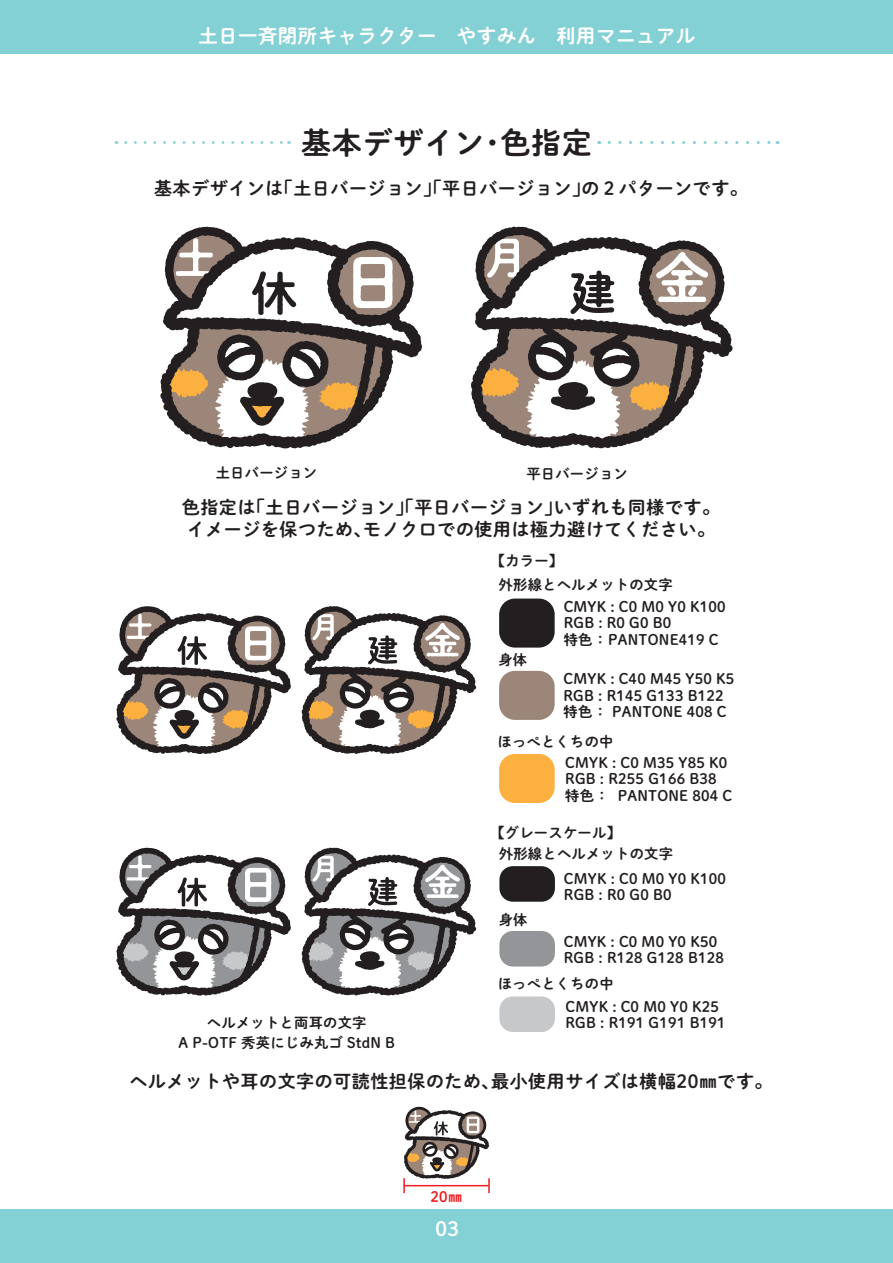
<style>
.page{position:relative;width:893px;height:1263px;background:#fff}
.page>*{position:absolute;margin:0;border:0;box-sizing:border-box;transform-origin:0 0}
.t1{font:30px "P Shuei NM Go Std N B";letter-spacing:.02em;color:#231f20}
.t2{font:19.5px "P Shuei NM Go Std N B";letter-spacing:.02em;color:#fff}
.t3{font:18px/22.5px "P Shuei NM Go Std N B";letter-spacing:.03em;color:#231f20}
.t4{font:14.25px/16.5px "P Shuei NM Go Std N B";letter-spacing:.02em;color:#231f20}
.t5{font:14.25px "P Shuei NM Go Std N B";color:#ee1d23}
</style>
<div class="page">
<div style="left:0;top:1210px;width:893px;height:53px;background:#83d0d5"></div>
<div style="left:0;top:0;width:893px;height:53px;background:#83d0d5"></div>
<svg style="left:126px;top:141px;width:163px;height:3px"></svg>
<svg style="left:609px;top:141px;width:169px;height:3px"></svg>
<div style="left:499px;top:598px;width:56px;height:50px;background:#231f20;border-radius:16px"></div>
<div style="left:499px;top:671px;width:56px;height:49px;background:#9b8679;border-radius:16px"></div>
<div style="left:499px;top:754px;width:56px;height:49px;background:#fbb03f;border-radius:16px"></div>
<div style="left:499px;top:866px;width:56px;height:36px;background:#231f20;border-radius:13px"></div>
<div style="left:499px;top:931px;width:56px;height:35px;background:#939598;border-radius:13px"></div>
<div style="left:499px;top:996px;width:56px;height:36px;background:#c7c8ca;border-radius:13px"></div>
<svg style="left:160px;top:227px;width:262px;height:221px"></svg>
<svg style="left:164px;top:231px;width:255px;height:216px"></svg>
<svg style="left:471px;top:227px;width:262px;height:221px"></svg>
<svg style="left:116px;top:606px;width:175px;height:148px"></svg>
<svg style="left:403px;top:1107px;width:87px;height:86px"></svg>
<svg style="left:302px;top:606px;width:174px;height:148px"></svg>
<svg style="left:116px;top:848px;width:175px;height:147px"></svg>
<svg style="left:302px;top:848px;width:174px;height:147px"></svg>
<h2 class="t2" style="left:198px;top:21px;width:498px">土日一斉閉所キャラクター　やすみん　利用マニュアル</h2>
<h1 class="t1" style="left:301px;top:120px;width:292px">基本デザイン・色指定</h1>
<p class="t3" style="left:154px;top:176px;width:595px">基本デザインは「土日バージョン」「平日バージョン」の２パターンです。</p>
<p class="t4" style="left:216px;top:464px;width:103px">土日バージョン</p>
<p class="t4" style="left:526px;top:465px;width:103px">平日バージョン</p>
<p class="t3" style="left:182px;top:495px;width:540px">色指定は「土日バージョン」「平日バージョン」いずれも同様です。イメージを保つため、モノクロでの使用は極力避けてください。</p>
<p class="t4" style="left:491px;top:552px;width:74px">【カラー】</p>
<p class="t4" style="left:499px;top:576px;width:176px">外形線とヘルメットの文字</p>
<p class="t4" style="left:498px;top:651px;width:30px">身体</p>
<p class="t4" style="left:564px;top:598px;width:164px">CMYK : C0 M0 Y0 K100<br>RGB : R0 G0 B0<br>特色 ： PANTONE419 C</p>
<p class="t4" style="left:564px;top:670px;width:172px">CMYK : C40 M45 Y50 K5<br>RGB : R145 G133 B122特色 ： PANTONE 408 C</p>
<p class="t4" style="left:565px;top:753px;width:168px">CMYK : C0 M35 Y85 K0<br>RGB : R255 G166 B38特色 ： PANTONE 804 C</p>
<p class="t4" style="left:497px;top:733px;width:117px">ほっぺとくちの中</p>
<p class="t4" style="left:490px;top:824px;width:132px">【グレースケール】</p>
<p class="t4" style="left:499px;top:845px;width:176px">外形線とヘルメットの文字</p>
<p class="t4" style="left:178px;top:1013px;width:218px;line-height:19.5px;text-align:center">ヘルメットと両耳の文字<br>A P-OTF 秀英にじみ丸ゴ StdN B</p>
<p class="t4" style="left:499px;top:911px;width:30px">身体</p>
<p class="t4" style="left:564px;top:869px;width:164px">CMYK : C0 M0 Y0 K100<br>RGB : R0 G0 B0</p>
<p class="t4" style="left:564px;top:933px;width:162px">CMYK : C0 M0 Y0 K50<br>RGB : R128 G128 B128</p>
<p class="t4" style="left:566px;top:998px;width:162px">CMYK : C0 M0 Y0 K25<br>RGB : R191 G191 B191</p>
<p class="t4" style="left:498px;top:975px;width:117px">ほっぺとくちの中</p>
<p class="t3" style="left:129px;top:1069px;width:645px">ヘルメットや耳の文字の可読性担保のため、最小使用サイズは横幅20㎜です。</p>
<p class="t5" style="left:431px;top:1186px;width:33px">20㎜</p>
<h2 class="t2" style="left:435px;top:1214px;width:25px">03</h2>
</div>
